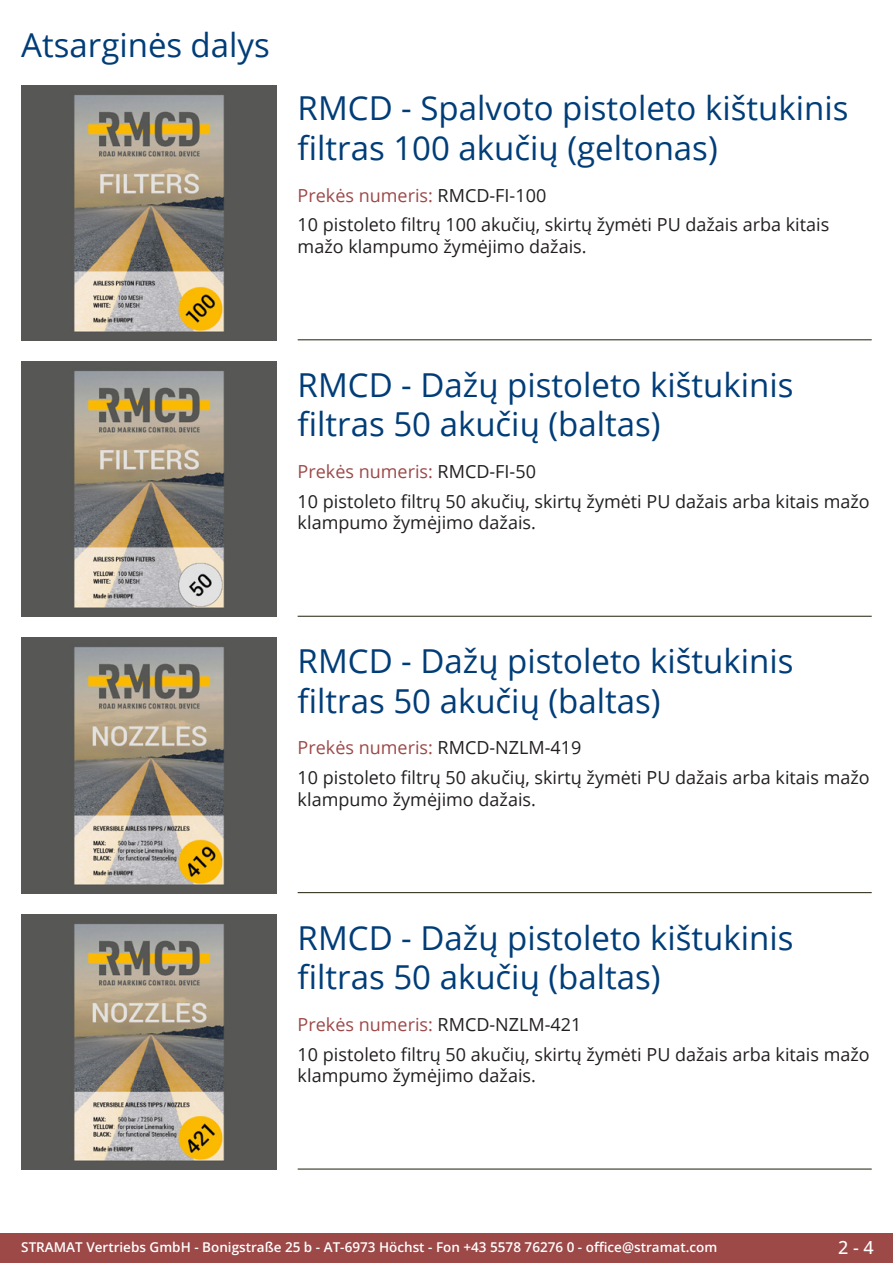
<style>
.page{position:relative;width:893px;height:1263px;background:#fff}
.page>*{position:absolute;margin:0;border:0;box-sizing:border-box;transform-origin:0 0}
.Produkttitel{font:33px/39.6px "Open Sans";color:#003d78}
.RastTitel{font:33px "Open Sans";color:#003d78}
.Beschreibung_Text{font:18px/21.6px "Open Sans";color:#231f20}
.TechDaten_Überschrif{font:18px "Open Sans";color:#9c4948}
.t1{font:500 18px "Open Sans";color:#fff}
.t2{font:600 13.5px "Open Sans";color:#fff}
.s1{color:#231f20}
</style>
<div class="page">
<div style="left:0;top:1233px;width:893px;height:30px;background:#9c4948"></div>
<hr style="left:298px;top:340px;width:574px;height:1px;background:#201d08">
<hr style="left:298px;top:616px;width:574px;height:1px;background:#201d08">
<hr style="left:298px;top:892px;width:574px;height:1px;background:#201d08">
<hr style="left:298px;top:1169px;width:574px;height:1px;background:#201d08">
<img style="left:21px;top:85px;width:255px;height:255px">
<img style="left:21px;top:361px;width:255px;height:256px">
<img style="left:21px;top:638px;width:255px;height:255px">
<img style="left:21px;top:914px;width:255px;height:255px">
<p class="RastTitel" style="left:21px;top:22px;width:250px">Atsarginės dalys</p>
<p class="Produkttitel" style="left:298px;top:88px;width:552px">RMCD - Spalvoto pistoleto kištukinis filtras 100 akučių (geltonas)</p>
<p class="TechDaten_Überschrif" style="left:298px;top:183px;width:250px">Prekės numeris: <span class="s1">RMCD-FI-100</span></p>
<p class="Beschreibung_Text" style="left:298px;top:214px;width:533px">10 pistoleto filtrų 100 akučių, skirtų žymėti PU dažais arba kitais mažo klampumo žymėjimo dažais.</p>
<p class="Produkttitel" style="left:298px;top:364px;width:497px">RMCD - Dažų pistoleto kištukinis filtras 50 akučių (baltas)</p>
<p class="TechDaten_Überschrif" style="left:298px;top:459px;width:240px">Prekės numeris: <span class="s1">RMCD-FI-50</span></p>
<p class="Beschreibung_Text" style="left:298px;top:490px;width:574px">10 pistoleto filtrų 50 akučių, skirtų žymėti PU dažais arba kitais mažo klampumo žymėjimo dažais.</p>
<p class="Produkttitel" style="left:298px;top:640px;width:497px">RMCD - Dažų pistoleto kištukinis filtras 50 akučių (baltas)</p>
<p class="TechDaten_Überschrif" style="left:298px;top:735px;width:285px">Prekės numeris: <span class="s1">RMCD-NZLM-419</span></p>
<p class="Beschreibung_Text" style="left:298px;top:766px;width:574px">10 pistoleto filtrų 50 akučių, skirtų žymėti PU dažais arba kitais mažo klampumo žymėjimo dažais.</p>
<p class="Produkttitel" style="left:298px;top:917px;width:497px">RMCD - Dažų pistoleto kištukinis filtras 50 akučių (baltas)</p>
<p class="TechDaten_Überschrif" style="left:298px;top:1012px;width:285px">Prekės numeris: <span class="s1">RMCD-NZLM-421</span></p>
<p class="Beschreibung_Text" style="left:298px;top:1043px;width:574px">10 pistoleto filtrų 50 akučių, skirtų žymėti PU dažais arba kitais mažo klampumo žymėjimo dažais.</p>
<p class="t2" style="left:21px;top:1238px;width:698px">STRAMAT Vertriebs GmbH - Bonigstraße 25 b - AT-6973 Höchst - Fon +43 5578 76276 0 - office@stramat.com</p>
<p class="t1" style="left:838px;top:1234px;width:37px">2 - 4</p>
</div>
